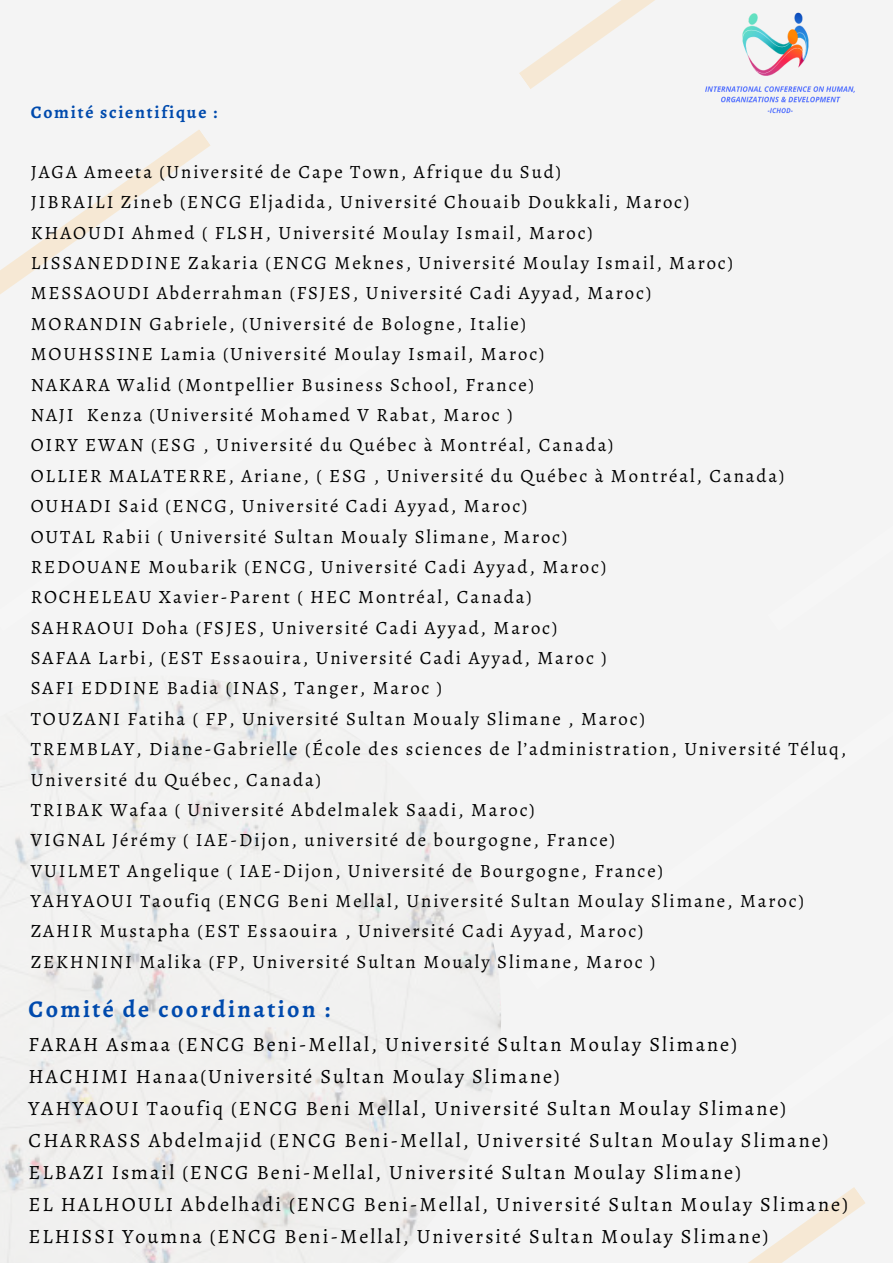
<style>
.page{position:relative;width:893px;height:1263px;background:#f4f4f4}
.page>*{position:absolute;margin:0;border:0;box-sizing:border-box;transform-origin:0 0}
.t1{font:700 24px "Alegreya";letter-spacing:.1em;color:#004aad}
.t2{font:20.25px/32.1px "Alegreya";letter-spacing:.1em;color:#000}
.t3{font:18.75px/30.4px "Alegreya";letter-spacing:.1em;color:#000}
.t4{font:700 17.62px "Alegreya";letter-spacing:.1em;color:#004aad}
</style>
<div class="page">
<img style="left:0;top:679px;width:501px;height:584px">
<svg style="left:0;top:130px;width:210px;height:164px"></svg>
<svg style="left:519px;top:0;width:136px;height:89px"></svg>
<svg style="left:748px;top:1187px;width:117px;height:76px"></svg>
<img style="left:705px;top:12px;width:150px;height:102px">
<p class="t4" style="left:31px;top:100px;width:188px">Comité scientifique :</p>
<p class="t3" style="left:31px;top:156px;width:817px">JAGA Ameeta (Université de Cape Town, Afrique du Sud)<br>JIBRAILI Zineb (ENCG Eljadida, Université Chouaib Doukkali, Maroc)<br>KHAOUDI Ahmed ( FLSH, Université Moulay Ismail, Maroc)<br>LISSANEDDINE Zakaria (ENCG Meknes, Université Moulay Ismail, Maroc)<br>MESSAOUDI Abderrahman (FSJES, Université Cadi Ayyad, Maroc)<br>MORANDIN Gabriele, (Université de Bologne, Italie)<br>MOUHSSINE Lamia (Université Moulay Ismail, Maroc)<br>NAKARA Walid (Montpellier Business School, France)<br>NAJI Kenza (Université Mohamed V Rabat, Maroc )<br>OIRY EWAN (ESG , Université du Québec à Montréal, Canada)<br>OLLIER MALATERRE, Ariane, ( ESG , Université du Québec à Montréal, Canada)<br>OUHADI Said (ENCG, Université Cadi Ayyad, Maroc)<br>OUTAL Rabii ( Université Sultan Moualy Slimane, Maroc)<br>REDOUANE Moubarik (ENCG, Université Cadi Ayyad, Maroc)<br>ROCHELEAU Xavier-Parent ( HEC Montréal, Canada)<br>SAHRAOUI Doha (FSJES, Université Cadi Ayyad, Maroc)<br>SAFAA Larbi, (EST Essaouira, Université Cadi Ayyad, Maroc )<br>SAFI EDDINE Badia (INAS, Tanger, Maroc )<br>TOUZANI Fatiha ( FP, Université Sultan Moualy Slimane , Maroc)<br>TREMBLAY, Diane-Gabrielle (École des sciences de l’administration, Université Téluq, Université du Québec, Canada)<br>TRIBAK Wafaa ( Université Abdelmalek Saadi, Maroc)<br>VIGNAL Jérémy ( IAE-Dijon, université de bourgogne, France)<br>VUILMET Angelique ( IAE-Dijon, Université de Bourgogne, France)<br>YAHYAOUI Taoufiq (ENCG Beni Mellal, Université Sultan Moulay Slimane, Maroc)<br>ZAHIR Mustapha (EST Essaouira , Université Cadi Ayyad, Maroc)<br>ZEKHNINI Malika (FP, Université Sultan Moualy Slimane, Maroc )</p>
<p class="t1" style="left:29px;top:992px;width:303px">Comité de coordination :</p>
<p class="t2" style="left:29px;top:1028px;width:820px">FARAH Asmaa (ENCG Beni-Mellal, Université Sultan Moulay Slimane)<br>HACHIMI Hanaa(Université Sultan Moulay Slimane)<br>YAHYAOUI Taoufiq (ENCG Beni Mellal, Université Sultan Moulay Slimane)<br>CHARRASS Abdelmajid (ENCG Beni-Mellal, Université Sultan Moulay Slimane)<br>ELBAZI Ismail (ENCG Beni-Mellal, Université Sultan Moulay Slimane)<br>EL HALHOULI Abdelhadi (ENCG Beni-Mellal, Université Sultan Moulay Slimane)<br>ELHISSI Youmna (ENCG Beni-Mellal, Université Sultan Moulay Slimane)</p>
</div>
